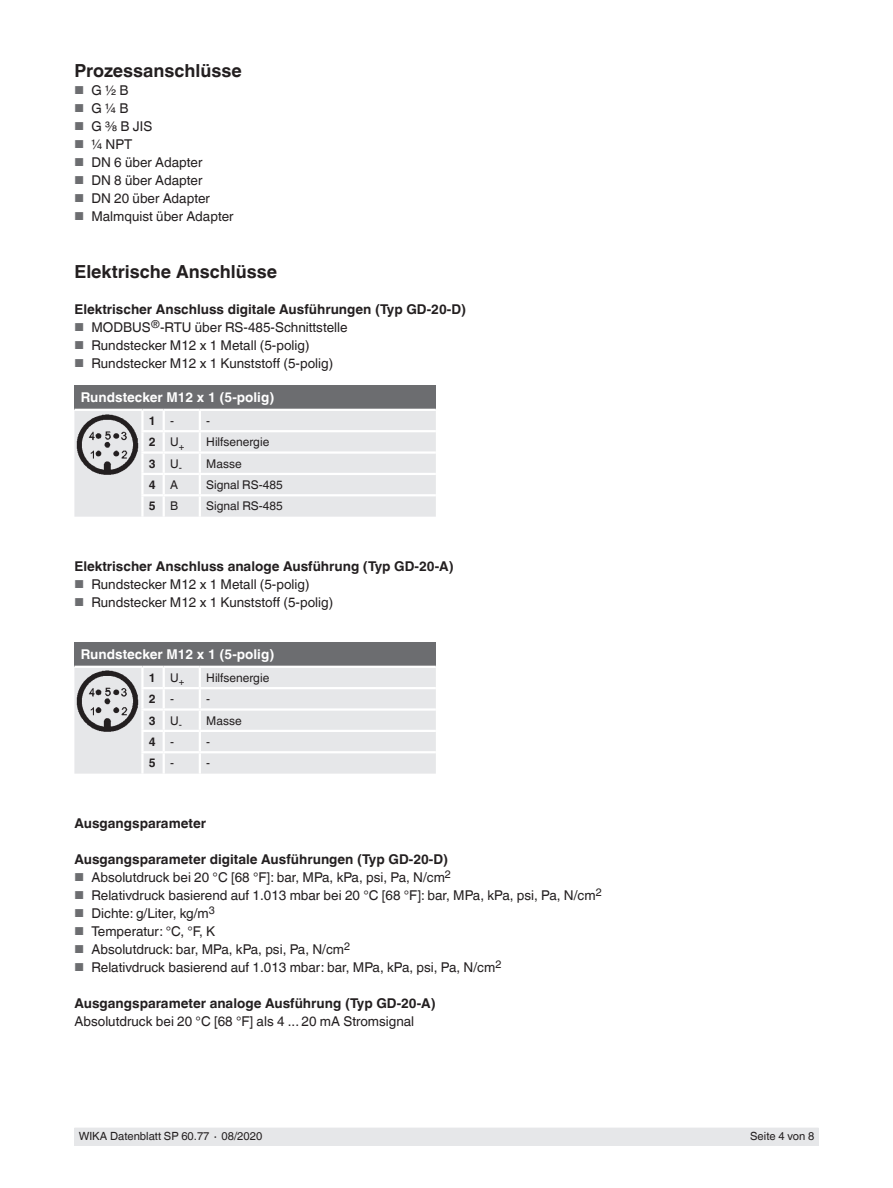
<style>
.page{position:relative;width:893px;height:1188px;background:#fff}
.page>*{position:absolute;margin:0;border:0;box-sizing:border-box;transform-origin:0 0}
.t1{font:700 18px "Helvetica World";color:#231f20}
.t2{font:13.5px "Helvetica World";color:#231f20}
.t3{font:700 13.5px "Helvetica World";color:#231f20}
.t4{font:700 13.5px "Helvetica World";color:#fff}
.t5{font:12px "Helvetica World";color:#231f20}
.t6{font:700 12px "Helvetica World";color:#231f20}
.t7{font:11.25px "Helvetica World";color:#231f20}
.s1{font-size:11.55px;color:#6c6d70}
.s2{font-weight:400}
</style>
<div class="page">
<div style="left:74px;top:1128px;width:745px;height:17px;background:#e6e7e9"></div>
<div style="left:74px;top:386px;width:362px;height:24px;background:#6c6d70"></div>
<hr style="left:74px;top:409px;width:68px;height:2px;background:#fff">
<hr style="left:142px;top:409px;width:22px;height:2px;background:#fff">
<hr style="left:164px;top:409px;width:36px;height:2px;background:#fff">
<hr style="left:200px;top:409px;width:236px;height:2px;background:#fff">
<svg style="left:74px;top:411px;width:362px;height:106px;background:#e8e8ea"></svg>
<hr style="left:141px;top:494px;width:23px;height:2px;background:#fff">
<hr style="left:141px;top:496px;width:3px;height:21px;background:#fff">
<hr style="left:164px;top:494px;width:36px;height:2px;background:#fff">
<hr style="left:163px;top:496px;width:2px;height:21px;background:#fff">
<hr style="left:200px;top:494px;width:236px;height:2px;background:#fff">
<hr style="left:199px;top:496px;width:2px;height:21px;background:#fff">
<div style="left:74px;top:643px;width:362px;height:24px;background:#6c6d70"></div>
<hr style="left:74px;top:666px;width:68px;height:2px;background:#fff">
<hr style="left:142px;top:666px;width:22px;height:2px;background:#fff">
<hr style="left:164px;top:666px;width:36px;height:2px;background:#fff">
<hr style="left:200px;top:666px;width:236px;height:2px;background:#fff">
<svg style="left:74px;top:668px;width:362px;height:106px;background:#e8e8ea"></svg>
<hr style="left:141px;top:751px;width:23px;height:2px;background:#fff">
<hr style="left:141px;top:753px;width:3px;height:21px;background:#fff">
<hr style="left:164px;top:751px;width:36px;height:2px;background:#fff">
<hr style="left:163px;top:753px;width:2px;height:21px;background:#fff">
<hr style="left:200px;top:751px;width:236px;height:2px;background:#fff">
<hr style="left:199px;top:753px;width:2px;height:21px;background:#fff">
<img style="left:75px;top:413px;width:64px;height:63px">
<img style="left:75px;top:670px;width:64px;height:63px">
<h1 class="t1" style="left:74px;top:60px;width:169px">Prozessanschlüsse</h1>
<p class="t2" style="left:74px;top:82px;width:56px"><span class="s1">■</span> G 1/2 B</p>
<p class="t2" style="left:74px;top:100px;width:55px"><span class="s1">■</span> G 1/4 B</p>
<p class="t2" style="left:74px;top:118px;width:79px"><span class="s1">■</span> G 3/8 B JIS</p>
<p class="t2" style="left:74px;top:136px;width:59px"><span class="s1">■</span> 1/4 NPT</p>
<p class="t2" style="left:74px;top:154px;width:130px"><span class="s1">■</span> DN 6 über Adapter</p>
<p class="t2" style="left:74px;top:172px;width:130px"><span class="s1">■</span> DN 8 über Adapter</p>
<p class="t2" style="left:74px;top:190px;width:137px"><span class="s1">■</span> DN 20 über Adapter</p>
<p class="t2" style="left:74px;top:208px;width:161px"><span class="s1">■</span> Malmquist über Adapter</p>
<h1 class="t1" style="left:74px;top:261px;width:204px">Elektrische Anschlüsse</h1>
<p class="t3" style="left:74px;top:301px;width:393px">Elektrischer Anschluss digitale Ausführungen (Typ GD-20-D)</p>
<p class="t2" style="left:74px;top:319px;width:275px"><span class="s1">■</span> MODBUS<sup>®</sup>-RTU über RS-485-Schnittstelle</p>
<p class="t2" style="left:74px;top:337px;width:237px"><span class="s1">■</span> Rundstecker M12 x 1 Metall (5-polig)</p>
<p class="t2" style="left:74px;top:355px;width:260px"><span class="s1">■</span> Rundstecker M12 x 1 Kunststoff (5-polig)</p>
<p class="t4" style="left:81px;top:389px;width:195px">Rundstecker M12 x 1 (5-polig)</p>
<p class="t6" style="left:149px;top:414px;width:27px">1 <span class="s2">-</span></p>
<p class="t5" style="left:206px;top:414px;width:5px">-</p>
<p class="t6" style="left:149px;top:435px;width:37px">2 <span class="s2">U</span><sub>+</sub></p>
<p class="t5" style="left:206px;top:435px;width:65px">Hilfsenergie</p>
<p class="t6" style="left:149px;top:456px;width:35px">3 <span class="s2">U</span><sub>-</sub></p>
<p class="t5" style="left:206px;top:456px;width:37px">Masse</p>
<p class="t6" style="left:149px;top:478px;width:31px">4 <span class="s2">A</span></p>
<p class="t5" style="left:206px;top:478px;width:78px">Signal RS-485</p>
<p class="t6" style="left:149px;top:499px;width:31px">5 <span class="s2">B</span></p>
<p class="t5" style="left:206px;top:499px;width:78px">Signal RS-485</p>
<p class="t3" style="left:74px;top:558px;width:381px">Elektrischer Anschluss analoge Ausführung (Typ GD-20-A)</p>
<p class="t2" style="left:74px;top:576px;width:237px"><span class="s1">■</span> Rundstecker M12 x 1 Metall (5-polig)</p>
<p class="t2" style="left:74px;top:594px;width:260px"><span class="s1">■</span> Rundstecker M12 x 1 Kunststoff (5-polig)</p>
<p class="t4" style="left:81px;top:646px;width:195px">Rundstecker M12 x 1 (5-polig)</p>
<p class="t6" style="left:149px;top:671px;width:37px">1 <span class="s2">U</span><sub>+</sub></p>
<p class="t5" style="left:206px;top:671px;width:65px">Hilfsenergie</p>
<p class="t6" style="left:149px;top:692px;width:27px">2 <span class="s2">-</span></p>
<p class="t5" style="left:206px;top:692px;width:5px">-</p>
<p class="t6" style="left:149px;top:713px;width:35px">3 <span class="s2">U</span><sub>-</sub></p>
<p class="t5" style="left:206px;top:713px;width:37px">Masse</p>
<p class="t6" style="left:149px;top:735px;width:27px">4 <span class="s2">-</span></p>
<p class="t5" style="left:206px;top:735px;width:5px">-</p>
<p class="t6" style="left:149px;top:756px;width:27px">5 <span class="s2">-</span></p>
<p class="t5" style="left:206px;top:756px;width:5px">-</p>
<p class="t3" style="left:74px;top:815px;width:133px">Ausgangsparameter</p>
<p class="t3" style="left:74px;top:851px;width:375px">Ausgangsparameter digitale Ausführungen (Typ GD-20-D)</p>
<p class="t2" style="left:74px;top:869px;width:378px"><span class="s1">■</span> Absolutdruck bei 20 °C [68 °F]: bar, MPa, kPa, psi, Pa, N/cm<sup>2</sup></p>
<p class="t2" style="left:74px;top:887px;width:529px"><span class="s1">■</span> Relativdruck basierend auf 1.013 mbar bei 20 °C [68 °F]: bar, MPa, kPa, psi, Pa, N/cm<sup>2</sup></p>
<p class="t2" style="left:74px;top:905px;width:142px"><span class="s1">■</span> Dichte: g/Liter, kg/m<sup>3</sup></p>
<p class="t2" style="left:74px;top:923px;width:142px"><span class="s1">■</span> Temperatur: °C, °F, K</p>
<p class="t2" style="left:74px;top:941px;width:277px"><span class="s1">■</span> Absolutdruck: bar, MPa, kPa, psi, Pa, N/cm<sup>2</sup></p>
<p class="t2" style="left:74px;top:959px;width:428px"><span class="s1">■</span> Relativdruck basierend auf 1.013 mbar: bar, MPa, kPa, psi, Pa, N/cm<sup>2</sup></p>
<p class="t3" style="left:74px;top:995px;width:363px">Ausgangsparameter analoge Ausführung (Typ GD-20-A)</p>
<p class="t2" style="left:74px;top:1013px;width:341px">Absolutdruck bei 20 °C [68 °F] als 4 ... 20 mA Stromsignal</p>
<p class="t7" style="left:79px;top:1130px;width:185px">WIKA Datenblatt SP 60.77 ∙ 08/2020</p>
<p class="t7" style="left:750px;top:1130px;width:66px">Seite 4 von 8</p>
</div>
